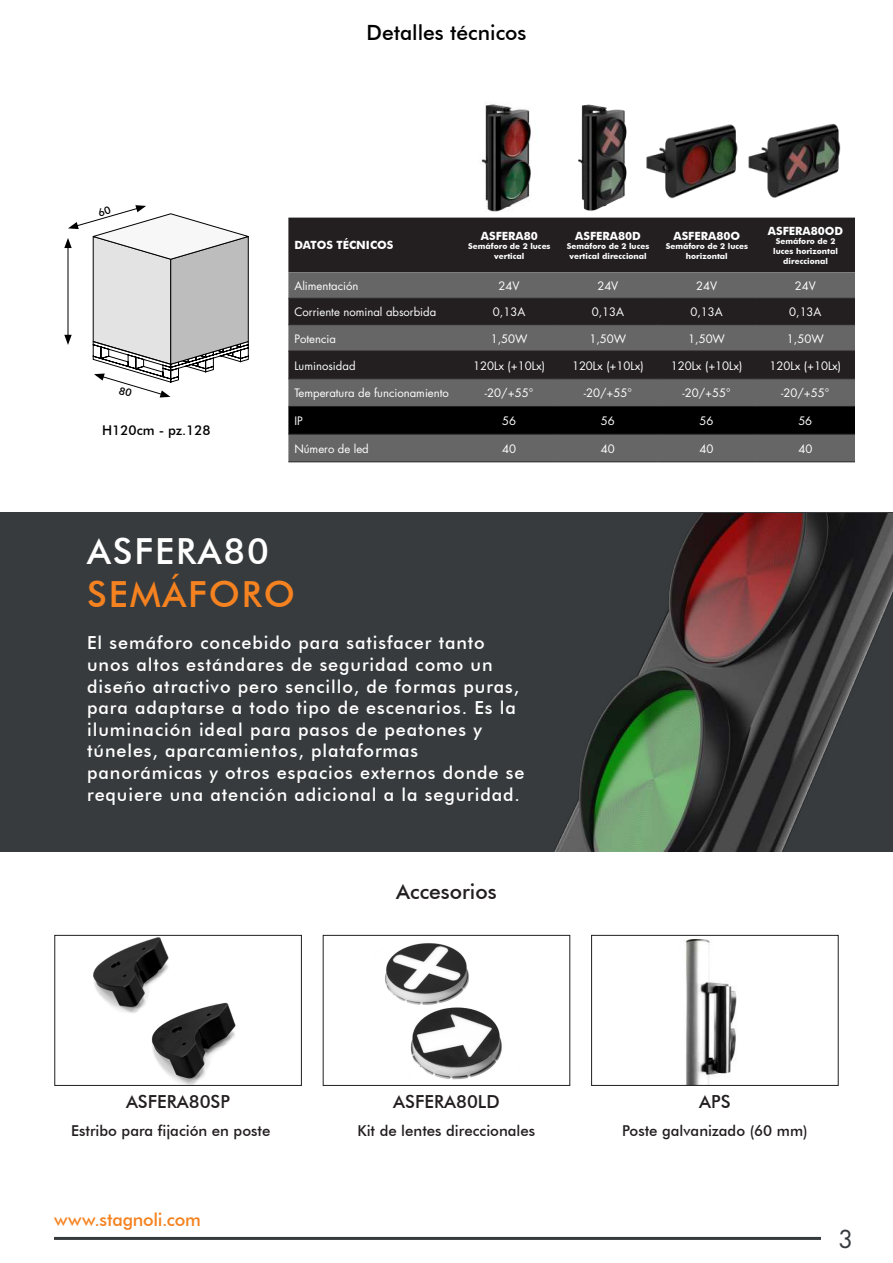
<style>
.page{position:relative;width:893px;height:1263px;background:#fff}
.page>*{position:absolute;margin:0;border:0;box-sizing:border-box;transform-origin:0 0}
.t1{font:500 36px "Futura BT";letter-spacing:.05em;color:#fff}
.t2{font:500 36px "Futura BT";letter-spacing:.05em;color:#f58220}
.t3{font:24px "Futura Std";color:#363b3d}
.t4{font:500 21px "Futura BT";color:#000}
.t5{font:500 21px "Futura BT";color:#231f20}
.t6{font:500 18px/21.6px "Futura BT";letter-spacing:.05em;color:#fff}
.t7{font:500 18px "Futura BT";color:#231f20}
.t8{font:500 18px "Futura BT";letter-spacing:-.01em;color:#f58220}
.t9{font:500 15px "Futura BT";color:#231f20}
.t10{font:500 13.5px "Futura BT";color:#000}
.t11{font:11.4px "Futura Std";color:#fff}
.t12{font:700 11.4px "Futura BT";color:#fff}
.t13{font:700 8.1px/9.8px "Futura BT";color:#fff;text-align:center}
</style>
<div class="page">
<div style="left:0;top:512px;width:893px;height:339px;background:#373b3d"></div>
<div style="left:288px;top:218px;width:567px;height:54px;background:#231f20"></div>
<svg style="left:288px;top:272px;width:567px;height:189px;background:#4f4e4e"></svg>
<div style="left:288px;top:407px;width:567px;height:27px;background:#000"></div>
<hr style="left:288px;top:298px;width:172px;height:1px;background:#231f20">
<hr style="left:460px;top:298px;width:99px;height:1px;background:#231f20">
<hr style="left:559px;top:298px;width:98px;height:1px;background:#231f20">
<hr style="left:657px;top:298px;width:99px;height:1px;background:#231f20">
<hr style="left:756px;top:298px;width:99px;height:1px;background:#231f20">
<hr style="left:288px;top:324px;width:172px;height:1px;background:#231f20">
<hr style="left:460px;top:324px;width:99px;height:1px;background:#231f20">
<hr style="left:559px;top:324px;width:98px;height:1px;background:#231f20">
<hr style="left:657px;top:324px;width:99px;height:1px;background:#231f20">
<hr style="left:756px;top:324px;width:99px;height:1px;background:#231f20">
<hr style="left:288px;top:351px;width:172px;height:1px;background:#231f20">
<hr style="left:460px;top:351px;width:99px;height:1px;background:#231f20">
<hr style="left:559px;top:351px;width:98px;height:1px;background:#231f20">
<hr style="left:657px;top:351px;width:99px;height:1px;background:#231f20">
<hr style="left:756px;top:351px;width:99px;height:1px;background:#231f20">
<hr style="left:288px;top:378px;width:172px;height:1px;background:#231f20">
<hr style="left:460px;top:378px;width:99px;height:1px;background:#231f20">
<hr style="left:559px;top:378px;width:98px;height:1px;background:#231f20">
<hr style="left:657px;top:378px;width:99px;height:1px;background:#231f20">
<hr style="left:756px;top:378px;width:99px;height:1px;background:#231f20">
<hr style="left:288px;top:406px;width:172px;height:1px;background:#231f20">
<hr style="left:460px;top:406px;width:99px;height:1px;background:#231f20">
<hr style="left:559px;top:406px;width:98px;height:1px;background:#231f20">
<hr style="left:657px;top:406px;width:99px;height:1px;background:#231f20">
<hr style="left:756px;top:406px;width:99px;height:1px;background:#231f20">
<hr style="left:288px;top:434px;width:172px;height:1px;background:#231f20">
<hr style="left:288px;top:461px;width:172px;height:1px;background:#231f20">
<hr style="left:460px;top:434px;width:99px;height:1px;background:#231f20">
<hr style="left:460px;top:461px;width:99px;height:1px;background:#231f20">
<hr style="left:559px;top:434px;width:98px;height:1px;background:#231f20">
<hr style="left:559px;top:461px;width:98px;height:1px;background:#231f20">
<hr style="left:657px;top:434px;width:99px;height:1px;background:#231f20">
<hr style="left:657px;top:461px;width:99px;height:1px;background:#231f20">
<hr style="left:756px;top:434px;width:99px;height:1px;background:#231f20">
<hr style="left:756px;top:461px;width:99px;height:1px;background:#231f20">
<img style="left:627px;top:124px;width:153px;height:114px">
<img style="left:730px;top:123px;width:125px;height:114px">
<img style="left:555px;top:513px;width:338px;height:338px">
<img style="left:93px;top:937px;width:143px;height:147px">
<div style="left:54px;top:935px;width:248px;height:151px;border:1px solid #231f20"></div>
<img style="left:385px;top:943px;width:117px;height:137px">
<div style="left:323px;top:935px;width:247px;height:151px;border:1px solid #231f20"></div>
<img style="left:685px;top:940px;width:52px;height:144px">
<div style="left:591px;top:935px;width:248px;height:151px;border:1px solid #231f20"></div>
<hr style="left:54px;top:1237px;width:767px;height:3px;background:#363b3d">
<img style="left:481px;top:104px;width:48px;height:108px">
<img style="left:529px;top:104px;width:152px;height:133px">
<svg style="left:64px;top:205px;width:185px;height:192px"></svg>
<p class="t10" style="left:102px;top:421px;width:110px">H120cm - pz.128</p>
<p class="t4" style="left:366px;top:20px;width:162px">Detalles técnicos</p>
<p class="t12" style="left:294px;top:238px;width:101px">DATOS TÉCNICOS</p>
<p class="t12" style="left:481px;top:229px;width:58px">ASFERA80</p>
<p class="t13" style="left:468px;top:241px;width:84px">Semáforo de 2 luces vertical</p>
<p class="t12" style="left:575px;top:229px;width:67px">ASFERA80D</p>
<p class="t13" style="left:567px;top:241px;width:84px">Semáforo de 2 luces vertical direccional</p>
<p class="t12" style="left:673px;top:229px;width:68px">ASFERA80O</p>
<p class="t13" style="left:666px;top:241px;width:84px">Semáforo de 2 luces horizontal</p>
<p class="t12" style="left:768px;top:224px;width:77px">ASFERA80OD</p>
<p class="t13" style="left:773px;top:237px;width:66px">Semáforo de 2 luces horizontal direccional</p>
<p class="t11" style="left:294px;top:278px;width:65px">Alimentación</p>
<p class="t11" style="left:499px;top:278px;width:23px">24V</p>
<p class="t11" style="left:597px;top:278px;width:23px">24V</p>
<p class="t11" style="left:696px;top:278px;width:23px">24V</p>
<p class="t11" style="left:795px;top:278px;width:23px">24V</p>
<p class="t11" style="left:294px;top:305px;width:143px">Corriente nominal absorbida</p>
<p class="t11" style="left:493px;top:305px;width:34px">0,13A</p>
<p class="t11" style="left:592px;top:305px;width:34px">0,13A</p>
<p class="t11" style="left:690px;top:305px;width:34px">0,13A</p>
<p class="t11" style="left:789px;top:305px;width:34px">0,13A</p>
<p class="t11" style="left:294px;top:331px;width:43px">Potencia</p>
<p class="t11" style="left:491px;top:331px;width:38px">1,50W</p>
<p class="t11" style="left:589px;top:331px;width:38px">1,50W</p>
<p class="t11" style="left:688px;top:331px;width:38px">1,50W</p>
<p class="t11" style="left:787px;top:331px;width:38px">1,50W</p>
<p class="t11" style="left:294px;top:358px;width:63px">Luminosidad</p>
<p class="t11" style="left:473px;top:358px;width:73px">120Lx (+10Lx)</p>
<p class="t11" style="left:572px;top:358px;width:73px">120Lx (+10Lx)</p>
<p class="t11" style="left:671px;top:358px;width:73px">120Lx (+10Lx)</p>
<p class="t11" style="left:769px;top:358px;width:73px">120Lx (+10Lx)</p>
<p class="t11" style="left:294px;top:386px;width:156px">Temperatura de funcionamiento</p>
<p class="t11" style="left:485px;top:386px;width:50px">-20/+55°</p>
<p class="t11" style="left:584px;top:386px;width:50px">-20/+55°</p>
<p class="t11" style="left:682px;top:386px;width:50px">-20/+55°</p>
<p class="t11" style="left:781px;top:386px;width:50px">-20/+55°</p>
<p class="t11" style="left:294px;top:413px;width:10px">IP</p>
<p class="t11" style="left:502px;top:413px;width:15px">56</p>
<p class="t11" style="left:601px;top:413px;width:15px">56</p>
<p class="t11" style="left:700px;top:413px;width:15px">56</p>
<p class="t11" style="left:798px;top:413px;width:15px">56</p>
<p class="t11" style="left:294px;top:441px;width:76px">Número de led</p>
<p class="t11" style="left:502px;top:441px;width:15px">40</p>
<p class="t11" style="left:601px;top:441px;width:15px">40</p>
<p class="t11" style="left:700px;top:441px;width:15px">40</p>
<p class="t11" style="left:798px;top:441px;width:15px">40</p>
<h1 class="t1" style="left:87px;top:529px;width:183px">ASFERA80</h1>
<h1 class="t2" style="left:87px;top:573px;width:209px">SEMÁFORO</h1>
<p class="t6" style="left:87px;top:632px;width:439px">El semáforo concebido para satisfacer tanto unos altos estándares de seguridad como un diseño atractivo pero sencillo, de formas puras, para adaptarse a todo tipo de escenarios. Es la iluminación ideal para pasos de peatones y túneles, aparcamientos, plataformas panorámicas y otros espacios externos donde se requiere una atención adicional a la seguridad.</p>
<p class="t5" style="left:396px;top:879px;width:102px">Accesorios</p>
<p class="t7" style="left:126px;top:1090px;width:106px">ASFERA80SP</p>
<p class="t9" style="left:71px;top:1121px;width:201px">Estribo para fijación en poste</p>
<p class="t9" style="left:357px;top:1121px;width:179px">Kit de lentes direccionales</p>
<p class="t9" style="left:622px;top:1121px;width:187px">Poste galvanizado (60 mm)</p>
<p class="t7" style="left:393px;top:1090px;width:108px">ASFERA80LD</p>
<p class="t7" style="left:699px;top:1090px;width:33px">APS</p>
<p class="t8" style="left:54px;top:1208px;width:149px">www.stagnoli.com</p>
<h2 class="t3" style="left:839px;top:1224px;width:16px">3</h2>
</div>
